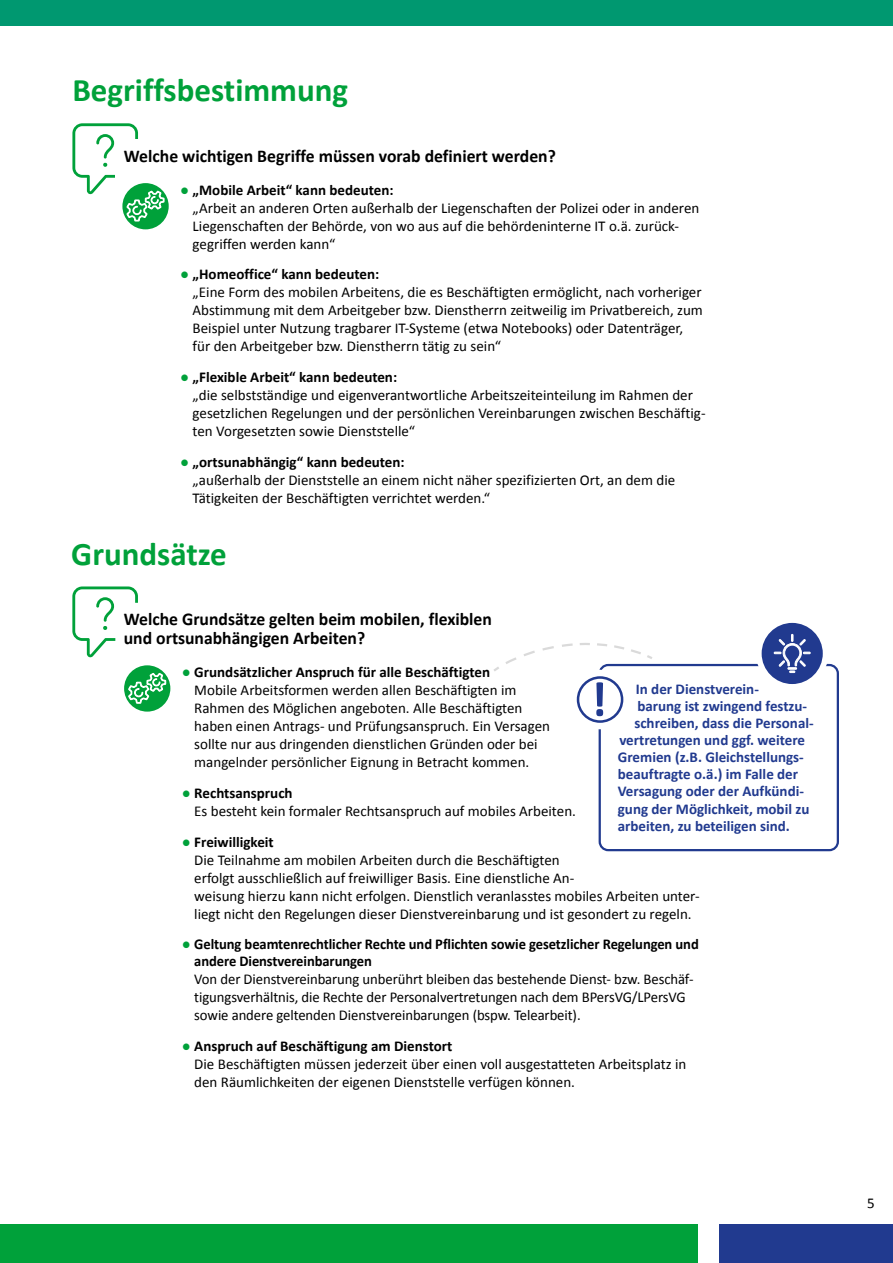
<style>
.page{position:relative;width:893px;height:1263px;background:#fff}
.page>*{position:absolute;margin:0;border:0;box-sizing:border-box;transform-origin:0 0}
.t1{font:700 33px "Calibri";color:#00a13a}
.t2{font:700 18px/19.5px "Calibri";color:#000}
.t3{font:15px/18px "Calibri";color:#000}
.t4{font:700 15px "Calibri";color:#213a8f}
.t5{font:700 15px/17px "Calibri";letter-spacing:-.005em;color:#000}
.s1{font-weight:700;color:#00a13a}
.s2{font-weight:700}
.s3{color:#00a13a}
</style>
<div class="page">
<div style="left:719px;top:1225px;width:174px;height:38px;background:#213a8f"></div>
<div style="left:0;top:1225px;width:697px;height:38px;background:#00a13a"></div>
<div style="left:0;top:0;width:893px;height:26px;background:#009870"></div>
<div style="left:599px;top:664px;width:240px;height:187px;border:2px solid #213a8f;border-radius:9px"></div>
<svg style="left:759px;top:620px;width:66px;height:67px;background:#4358a0"></svg>
<div style="left:756px;top:617px;width:72px;height:73px;border:6px solid #fff;border-radius:50%"></div>
<svg style="left:774px;top:634px;width:36px;height:39px"></svg>
<svg style="left:72px;top:586px;width:66px;height:71px"></svg>
<svg style="left:122px;top:663px;width:51px;height:51px"></svg>
<div style="left:120px;top:661px;width:55px;height:55px;border:4px solid #fff;border-radius:50%"></div>
<svg style="left:128px;top:673px;width:38px;height:31px"></svg>
<svg style="left:120px;top:181px;width:51px;height:51px"></svg>
<div style="left:118px;top:179px;width:55px;height:55px;border:4px solid #fff;border-radius:50%"></div>
<svg style="left:72px;top:123px;width:92px;height:98px"></svg>
<svg style="left:494px;top:643px;width:160px;height:28px"></svg>
<div style="left:570px;top:670px;width:59px;height:59px;background:#fff;border-radius:50%"></div>
<div style="left:577px;top:676px;width:46px;height:47px;border:3px solid #213a8f;border-radius:50%"></div>
<svg style="left:596px;top:682px;width:7px;height:34px"></svg>
<h1 class="t1" style="left:72px;top:67px;width:277px">Begriffsbestimmung</h1>
<p class="t2" style="left:124px;top:145px;width:433px">Welche wichtigen Begriffe müssen vorab definiert werden?</p>
<p class="t3" style="left:193px;top:180px;width:508px;text-indent:-12px"><span class="s1">●</span> <span class="s2">„Mobile Arbeit“ kann bedeuten:<br></span>„Arbeit an anderen Orten außerhalb der Liegenschaften der Polizei oder in anderen Liegenschaften der Behörde, von wo aus auf die behördeninterne IT o.ä. zurück&shy;gegriffen werden kann“</p>
<p class="t3" style="left:193px;top:265px;width:512px;text-indent:-12px"><span class="s1">●</span> <span class="s2">„Homeoffice“ kann bedeuten:<br></span>„Eine Form des mobilen Arbeitens, die es Beschäftigten ermöglicht, nach vorheriger Abstimmung mit dem Arbeitgeber bzw. Dienstherrn zeitweilig im Privatbereich, zum Beispiel unter Nutzung tragbarer IT-Systeme (etwa Notebooks) oder Datenträger, für den Arbeitgeber bzw. Dienstherrn tätig zu sein“</p>
<p class="t3" style="left:193px;top:368px;width:514px;text-indent:-12px"><span class="s1">●</span> <span class="s2">„Flexible Arbeit“ kann bedeuten:<br></span>„die selbstständige und eigenverantwortliche Arbeitszeiteinteilung im Rahmen der gesetzlichen Regelungen und der persönlichen Vereinbarungen zwischen Beschäftig&shy;ten Vorgesetzten sowie Dienststelle“</p>
<p class="t3" style="left:193px;top:453px;width:484px;text-indent:-12px"><span class="s1">●</span> <span class="s2">„ortsunabhängig“ kann bedeuten:<br></span>„außerhalb der Dienststelle an einem nicht näher spezifizierten Ort, an dem die<br>Tätigkeiten der Beschäftigten verrichtet werden.“</p>
<h1 class="t1" style="left:71px;top:530px;width:157px">Grundsätze</h1>
<p class="t2" style="left:124px;top:608px;width:370px">Welche Grundsätze gelten beim mobilen, flexiblen und ortsunabhängigen Arbeiten?</p>
<p class="t3" style="left:194px;top:663px;width:357px;text-indent:-12px"><span class="s1">●</span> <span class="s2">Grundsätzlicher Anspruch für alle Beschäftigten<br></span>Mobile Arbeitsformen werden allen Beschäftigten im Rahmen des Möglichen angeboten. Alle Beschäftigten haben einen Antrags- und Prüfungsanspruch. Ein Versagen sollte nur aus dringenden dienstlichen Gründen oder bei mangelnder persönlicher Eignung in Betracht kommen.</p>
<p class="t3" style="left:194px;top:783px;width:383px;text-indent:-12px"><span class="s1">●</span> <span class="s2">Rechtsanspruch<br></span>Es besteht kein formaler Rechtsanspruch auf mobiles Arbeiten.</p>
<p class="t3" style="left:194px;top:832px;width:507px;text-indent:-12px"><span class="s1">●</span> <span class="s2">Freiwilligkeit<br></span>Die Teilnahme am mobilen Arbeiten durch die Beschäftigten<br>erfolgt ausschließlich auf freiwilliger Basis. Eine dienstliche An-<br>weisung hierzu kann nicht erfolgen. Dienstlich veranlasstes mobiles Arbeiten unter&shy;liegt nicht den Regelungen dieser Dienstvereinbarung und ist gesondert zu regeln.</p>
<p class="t5" style="left:194px;top:935px;width:506px;text-indent:-12px"><span class="s3">●</span> Geltung beamtenrechtlicher Rechte und Pflichten sowie gesetzlicher Regelungen und andere Dienstvereinbarungen</p>
<p class="t3" style="left:194px;top:970px;width:501px">Von der Dienstvereinbarung unberührt bleiben das bestehende Dienst- bzw. Beschäf&shy;tigungsverhältnis, die Rechte der Personalvertretungen nach dem BPersVG/LPersVG sowie andere geltenden Dienstvereinbarungen (bspw. Telearbeit).</p>
<p class="t3" style="left:194px;top:1037px;width:494px;text-indent:-12px"><span class="s1">●</span> <span class="s2">Anspruch auf Beschäftigung am Dienstort<br></span>Die Beschäftigten müssen jederzeit über einen voll ausgestatteten Arbeitsplatz in den Räumlichkeiten der eigenen Dienststelle verfügen können.</p>
<p class="t4" style="left:636px;top:679px;width:124px">In der Dienstverein-</p>
<p class="t4" style="left:637px;top:696px;width:171px">barung ist zwingend festzu-</p>
<p class="t4" style="left:634px;top:713px;width:181px">schreiben, dass die Personal-</p>
<p class="t4" style="left:619px;top:730px;width:187px">vertretungen und ggf. weitere</p>
<p class="t4" style="left:618px;top:747px;width:187px">Gremien (z.B. Gleichstellungs-</p>
<p class="t4" style="left:618px;top:764px;width:182px">beauftragte o.ä.) im Falle der</p>
<p class="t4" style="left:618px;top:781px;width:188px">Versagung oder der Aufkündi-</p>
<p class="t4" style="left:618px;top:798px;width:193px">gung der Möglichkeit, mobil zu</p>
<p class="t4" style="left:618px;top:815px;width:174px">arbeiten, zu beteiligen sind.</p>
<p class="t3" style="left:867px;top:1193px;width:9px">5</p>
</div>
